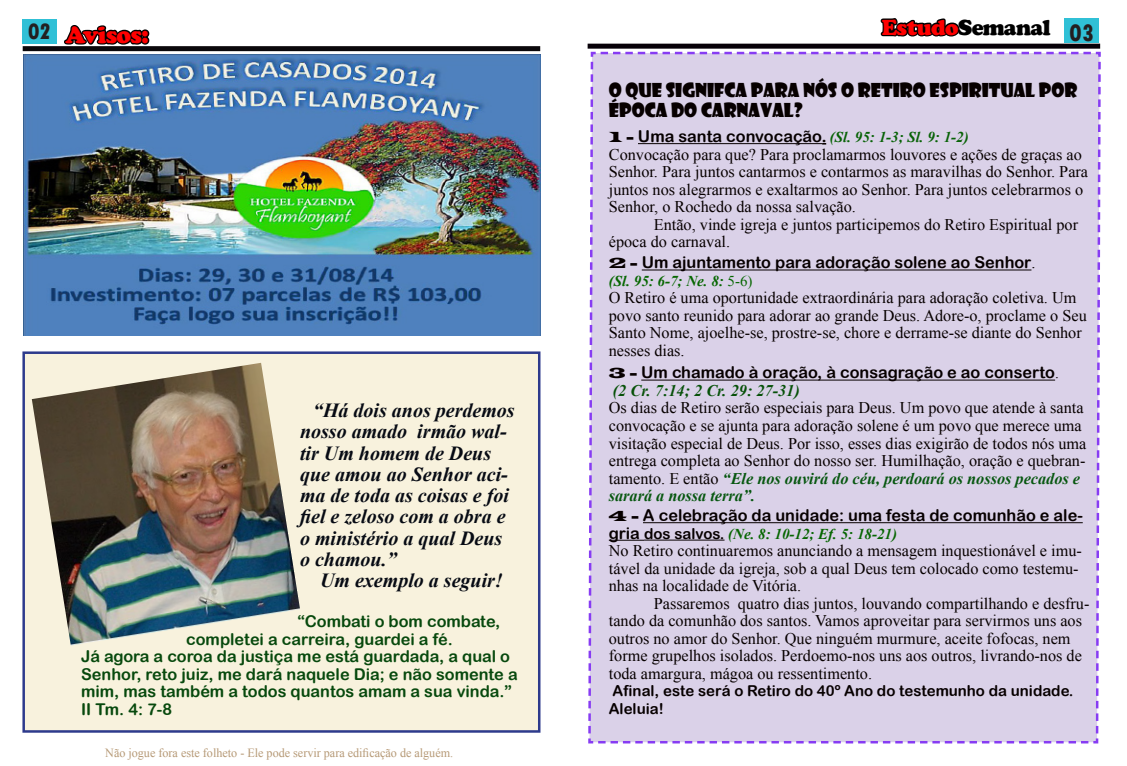
<style>
.page{position:relative;width:1127px;height:766px;background:#fff}
.page>*{position:absolute;margin:0;border:0;box-sizing:border-box;transform-origin:0 0}
.t1{font:800 condensed 25px "Tw Cen";color:#231f20}
.t2{font:900 24.38px "Cooper";letter-spacing:-.03em;color:#f00}
.t3{font:800 condensed 23.25px "Tw Cen";color:#231f20}
.t4{font:900 22.5px "Cooper";letter-spacing:-.03em;color:#000}
.t5{font:italic 700 20px/21.2px "Times New Roman";color:#070b14}
.t6{font:18.75px/20px "Showcard Gothic";color:#070000}
.t7{font:16.25px/17.5px "Times New Roman";color:#070000}
.t8{font:16.25px/17.5px "Arial Rounded MT Bold";color:#07490d}
.t9{font:16.25px "Arial Rounded MT Bold";color:#070000}
.t10{font:italic 700 16.25px "Times New Roman";color:#075109}
.t11{font:15px/17.5px "Arial Rounded MT Bold";color:#070000}
.t12{font:italic 700 15px "Times New Roman";color:#076206}
.t13{font:italic 700 15px "Times New Roman";color:#076602}
.t14{font:italic 700 15px "Times New Roman";color:#076702}
.t15{font:12.5px "Times New Roman";color:#b69976}
.s1{color:#f00}
.s2{font-family:"Latin Wide";font-weight:400;font-style:normal;color:#070000}
.s3{font-family:"Arial Rounded MT Bold";font-weight:400;font-style:normal;font-size:16.25px;color:#070000}
.s4{font-style:normal;font-size:16.25px;color:#070000}
.s5{font-family:"Latin Wide";font-size:15px}
.s6{font-family:"Times New Roman"}
.s7{font-weight:400;font-style:normal}
.s8{font-family:"Times New Roman";font-size:15px}
.s9{font-weight:700;font-style:italic;color:#075710}
.s10{font-family:"Arial Rounded MT Bold";font-weight:400;font-style:normal;color:#070000}
</style>
<div class="page">
<div style="left:1064px;top:18px;width:35px;height:25px;background:#30c0d6"></div>
<div style="left:23px;top:19px;width:34px;height:25px;background:#30c0d6"></div>
<div style="left:23px;top:46px;width:517px;height:5px;background:#0b080b"></div>
<div style="left:588px;top:44px;width:512px;height:5px;background:#070008"></div>
<div style="left:24px;top:352px;width:515px;height:379px;background:#f8f2dd"></div>
<div style="left:22px;top:351px;width:518px;height:381px;border:2px solid #2d3a8c"></div>
<svg style="left:880px;top:18px;width:80px;height:19px"></svg>
<svg style="left:62px;top:25px;width:89px;height:22px"></svg>
<div style="left:588px;top:52px;width:513px;height:691px;background:#dad1e8"></div>
<hr style="left:642px;top:269px;width:389px;height:1px;background:#070000">
<hr style="left:641px;top:379px;width:414px;height:1px;background:#070000">
<hr style="left:643px;top:522px;width:440px;height:1px;background:#070000">
<hr style="left:609px;top:539px;width:35px;height:1px;background:#070000">
<hr style="left:644px;top:539px;width:80px;height:1px;background:#070000">
<img style="left:23px;top:54px;width:517px;height:281px">
<img style="left:32px;top:362px;width:268px;height:283px">
<p class="t2" style="left:65px;top:21px;width:85px">Avisos:</p>
<p class="t4" style="left:882px;top:14px;width:171px"><span class="s1">Estudo</span>Semanal</p>
<p class="t3" style="left:28px;top:18px;width:24px">02</p>
<p class="t1" style="left:1069px;top:18px;width:26px">03</p>
<p class="t5" style="left:300px;top:399px;width:216px;text-indent:13px">“Há dois anos perdemos nosso amado irmão wal&shy;tir Um homem de Deus que amou ao Senhor aci&shy;ma de toda as coisas e foi fiel e zeloso com a obra e o ministério a qual Deus o chamou.”</p>
<p class="t5" style="left:320px;top:569px;width:184px">Um exemplo a seguir!</p>
<p class="t8" style="left:186px;top:612px;width:315px;text-indent:111px">“Combati o bom combate, completei a carreira, guardei a fé.</p>
<p class="t8" style="left:81px;top:647px;width:438px">Já agora a coroa da justiça me está guardada, a qual o<br>Senhor, reto juiz, me dará naquele Dia; e não somente a mim, mas também a todos quantos amam a sua vinda.”</p>
<p class="t8" style="left:81px;top:699px;width:92px">II Tm. 4: 7-8</p>
<p class="t15" style="left:105px;top:744px;width:349px">Não jogue fora este folheto - Ele pode servir para edificação de alguém.</p>
<p class="t6" style="left:609px;top:79px;width:470px">O QUE SIGNIFCA PARA NÓS O RETIRO ESPIRITUAL POR<br>ÉPOCA DO CARNAVAL?</p>
<p class="t12" style="left:609px;top:126px;width:361px"><span class="s2">1 -</span> <span class="s3">Uma santa convocação</span><span class="s4">.</span> (Sl. 95: 1-3; Sl. 9: 1-2)</p>
<p class="t7" style="left:609px;top:145px;width:481px">Convocação para que? Para proclamarmos louvores e ações de graças ao Senhor. Para juntos cantarmos e contarmos as maravilhas do Senhor. Para juntos nos alegrarmos e exaltarmos ao Senhor. Para juntos celebrarmos o Senhor, o Rochedo da nossa salvação.</p>
<p class="t7" style="left:609px;top:215px;width:471px;text-indent:45px">Então, vinde igreja e juntos participemos do Retiro Espiritual por época do carnaval.</p>
<p class="t9" style="left:609px;top:253px;width:428px"><span class="s5">2 -</span> Um ajuntamento para adoração solene ao Senhor<span class="s6">.</span></p>
<p class="t14" style="left:609px;top:270px;width:145px">(Sl. 95: 6-7; Ne. 8: <span class="s7">5-6)</span></p>
<p class="t7" style="left:609px;top:289px;width:479px">O Retiro é uma oportunidade extraordinária para adoração coletiva. Um povo santo reunido para adorar ao grande Deus. Adore-o, proclame o Seu Santo Nome, ajoelhe-se, prostre-se, chore e derrame-se diante do Senhor nesses dias.</p>
<p class="t9" style="left:609px;top:363px;width:451px"><span class="s5">3 -</span> Um chamado à oração, à consagração e ao conserto<span class="s8">.</span></p>
<p class="t10" style="left:613px;top:379px;width:188px">(2 Cr. 7:14; 2 Cr. 29: 27-31)</p>
<p class="t7" style="left:609px;top:399px;width:479px">Os dias de Retiro serão especiais para Deus. Um povo que atende à santa convocação e se ajunta para adoração solene é um povo que merece uma visitação especial de Deus. Por isso, esses dias exigirão de todos nós uma entrega completa ao Senhor do nosso ser. Humilhação, oração e quebran&shy;tamento. E então <span class="s9">“Ele nos ouvirá do céu, perdoará os nossos pecados e sarará a nossa terra”.</span></p>
<p class="t9" style="left:609px;top:505px;width:475px"><span class="s5">4 -</span> A celebração da unidade: uma festa de comunhão e ale-</p>
<p class="t13" style="left:609px;top:523px;width:290px"><span class="s3">gria</span> <span class="s10">dos salvos.</span> (Ne. 8: 10-12; Ef. 5: 18-21)</p>
<p class="t7" style="left:609px;top:541px;width:474px">No Retiro continuaremos anunciando a mensagem inquestionável e imu&shy;tável da unidade da igreja, sob a qual Deus tem colocado como testemu&shy;nhas na localidade de Vitória.</p>
<p class="t7" style="left:609px;top:594px;width:482px;text-indent:45px">Passaremos quatro dias juntos, louvando compartilhando e desfru&shy;tando da comunhão dos santos. Vamos aproveitar para servirmos uns aos outros no amor do Senhor. Que ninguém murmure, aceite fofocas, nem forme grupelhos isolados. Perdoemo-nos uns aos outros, livrando-nos de toda amargura, mágoa ou ressentimento.</p>
<p class="t11" style="left:609px;top:681px;width:466px">Afinal, este será o Retiro do 40º Ano do testemunho da unidade.<br>Aleluia!</p>
</div>
